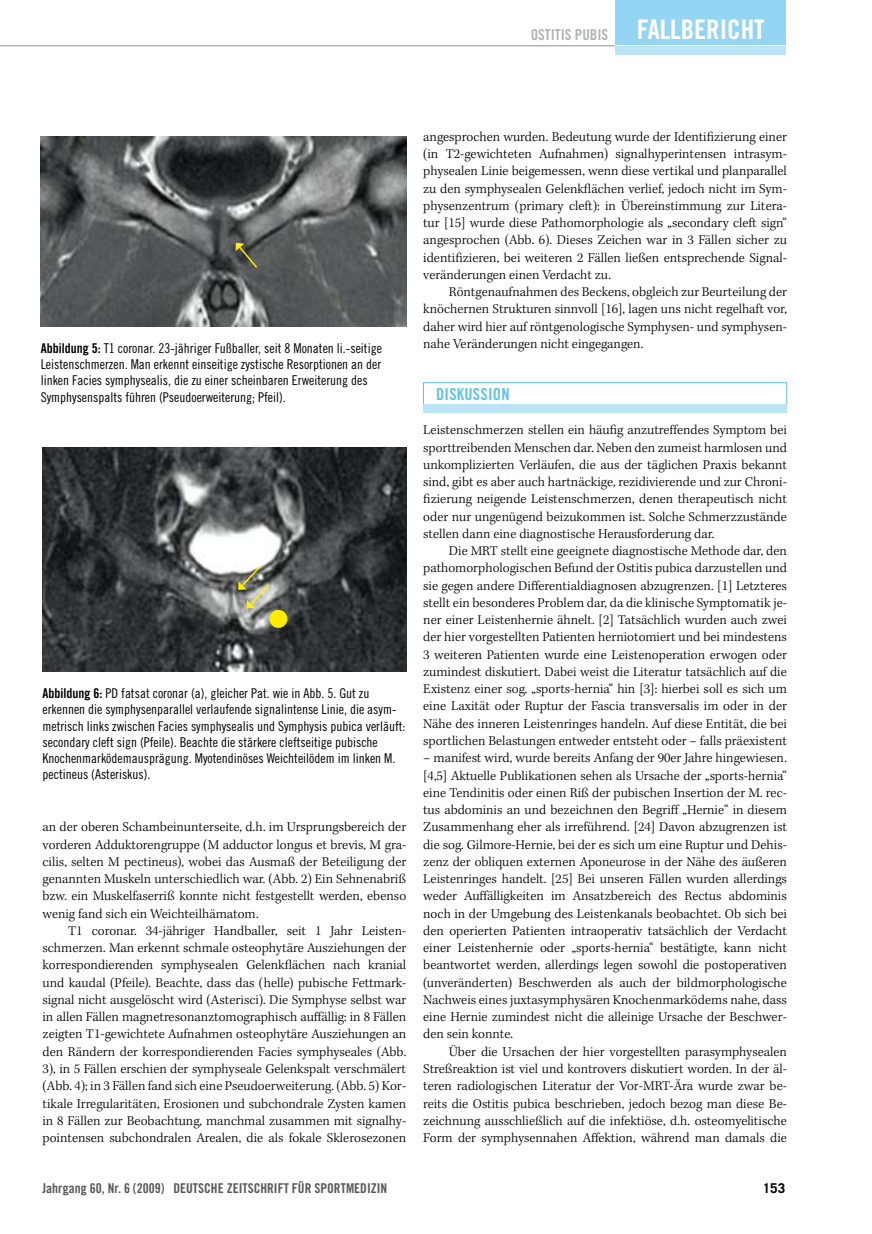
<style>
.page{position:relative;width:872px;height:1234px;background:#fff}
.page>*{position:absolute;margin:0;border:0;box-sizing:border-box;transform-origin:0 0}
.t1{font:16.5px "Trade Gothic LT Std Bd Cn 20";color:#5ec5ed}
.t2{font:15px "Trade Gothic LT Std Bd Cn 20";color:#b1b3b4}
.t3{font:300 13.8px/17.2px "Kepler Std";color:#000;text-align:justify}
.t4{font:13.5px/16.2px "Trade Gothic LT Std Cn 18";color:#000}
.t5{font:13.5px "Trade Gothic LT Std Bd Cn 20";color:#58585a}
.t6{font:700 13.5px "Trade Gothic LT Std";color:#000}
.s1{font-size:27px;color:#fff}
.s2{font-family:"Trade Gothic LT Std Bd Cn 20"}
</style>
<div class="page">
<div style="left:615px;top:0;width:171px;height:49px;background:#93d5f2"></div>
<hr style="left:615px;top:45px;width:172px;height:2px;background:#fff">
<hr style="left:0;top:45px;width:614px;height:1px;background:#b1b3b4">
<div style="left:615px;top:47px;width:171px;height:8px;background:#bce4f7"></div>
<div style="left:423px;top:382px;width:364px;height:27px;border:1px solid #5ec5ed"></div>
<div style="left:423px;top:404px;width:364px;height:9px;background:#bce4f7"></div>
<img style="left:41px;top:136px;width:365px;height:190px">
<img style="left:43px;top:447px;width:363px;height:224px">
<div style="left:270px;top:610px;width:17px;height:17px;background:#ffed00;border-radius:50%"></div>
<div style="left:269px;top:609px;width:18px;height:18px;border:2px solid #ffed00;border-radius:50%"></div>
<svg style="left:235px;top:242px;width:24px;height:27px"></svg>
<svg style="left:238px;top:564px;width:33px;height:44px"></svg>
<p class="t2" style="left:531px;top:25px;width:235px">OSTITIS PUBIS <span class="s1">FALLBERICHT</span></p>
<p class="t4" style="left:41px;top:340px;width:343px"><span class="s2">ABBILDUNG 5:</span> T1 coronar. 23-jähriger Fußballer, seit 8 Monaten li.-seitige Leistenschmerzen. Man erkennt einseitige zystische Resorptionen an der linken Facies symphysealis, die zu einer scheinbaren Erweiterung des Symphysenspalts führen (Pseudoerweiterung; Pfeil).</p>
<p class="t4" style="left:43px;top:685px;width:364px"><span class="s2">ABBILDUNG 6:</span> PD fatsat coronar (a), gleicher Pat. wie in Abb. 5. Gut zu erkennen die symphysenparallel verlaufende signalintense Linie, die asym&shy;metrisch links zwischen Facies symphysealis und Symphysis pubica verläuft: secondary cleft sign (Pfeile). Beachte die stärkere cleftseitige pubische Knochenmarködemausprägung. Myotendinöses Weichteilödem im linken M. pectineus (Asteriskus).</p>
<p class="t3" style="left:43px;top:818px;width:365px">an der oberen Schambeinunterseite, d.h. im Ursprungsbereich der vorderen Adduktorengruppe (M adductor longus et brevis, M gra&shy;cilis, selten M pectineus), wobei das Ausmaß der Beteiligung der genannten Muskeln unterschiedlich war. (Abb. 2) Ein Sehnenabriß bzw. ein Muskelfaserriß konnte nicht festgestellt werden, ebenso wenig fand sich ein Weichteilhämatom.</p>
<p class="t3" style="left:43px;top:922px;width:365px;text-indent:26px">T1 coronar. 34-jähriger Handballer, seit 1 Jahr Leisten&shy;schmerzen. Man erkennt schmale osteophytäre Ausziehungen der korrespondierenden symphysealen Gelenkflächen nach kranial und kaudal (Pfeile). Beachte, dass das (helle) pubische Fettmark&shy;signal nicht ausgelöscht wird (Asterisci). Die Symphyse selbst war in allen Fällen magnetresonanztomographisch auffällig: in 8 Fällen zeigten T1-gewichtete Aufnahmen osteophytäre Ausziehungen an den Rändern der korrespondierenden Facies symphyseales (Abb.<br>3), in 5 Fällen erschien der symphyseale Gelenkspalt verschmälert (Abb. 4); in 3 Fällen fand sich eine Pseudoerweiterung. (Abb. 5) Kor&shy;tikale Irregularitäten, Erosionen und subchondrale Zysten kamen in 8 Fällen zur Beobachtung, manchmal zusammen mit signalhy&shy;pointensen subchondralen Arealen, die als fokale Sklerosezonen</p>
<p class="t3" style="left:423px;top:128px;width:365px">angesprochen wurden. Bedeutung wurde der Identifizierung einer (in T2-gewichteten Aufnahmen) signalhyperintensen intrasym&shy;physealen Linie beigemessen, wenn diese vertikal und planparallel zu den symphysealen Gelenkflächen verlief, jedoch nicht im Sym&shy;physenzentrum (primary cleft): in Übereinstimmung zur Litera&shy;tur [15] wurde diese Pathomorphologie als „secondary cleft sign“ angesprochen (Abb. 6). Dieses Zeichen war in 3 Fällen sicher zu identifizieren, bei weiteren 2 Fällen ließen entsprechende Signal&shy;veränderungen einen Verdacht zu.</p>
<p class="t3" style="left:423px;top:284px;width:365px;text-indent:26px">Röntgenaufnahmen des Beckens, obgleich zur Beurteilung der knöchernen Strukturen sinnvoll [16], lagen uns nicht regelhaft vor, daher wird hier auf röntgenologische Symphysen- und symphysen&shy;nahe Veränderungen nicht eingegangen.</p>
<p class="t1" style="left:436px;top:384px;width:17px">DISKUSSIO</p>
<p class="t1" style="left:501px;top:384px;width:10px">N</p>
<p class="t3" style="left:423px;top:422px;width:365px">Leistenschmerzen stellen ein häufig anzutreffendes Symptom bei sporttreibenden Menschen dar. Neben den zumeist harmlosen und unkomplizierten Verläufen, die aus der täglichen Praxis bekannt sind, gibt es aber auch hartnäckige, rezidivierende und zur Chroni&shy;fizierung neigende Leistenschmerzen, denen therapeutisch nicht oder nur ungenügend beizukommen ist. Solche Schmerzzustände stellen dann eine diagnostische Herausforderung dar.</p>
<p class="t3" style="left:423px;top:542px;width:365px;text-indent:26px">Die MRT stellt eine geeignete diagnostische Methode dar, den pathomorphologischen Befund der Ostitis pubica darzustellen und sie gegen andere Differentialdiagnosen abzugrenzen. [1] Letzteres stellt ein besonderes Problem dar, da die klinische Symptomatik je&shy;ner einer Leistenhernie ähnelt. [2] Tatsächlich wurden auch zwei der hier vorgestellten Patienten herniotomiert und bei mindestens 3 weiteren Patienten wurde eine Leistenoperation erwogen oder zumindest diskutiert. Dabei weist die Literatur tatsächlich auf die Existenz einer sog. „sports-hernia“ hin [3]: hierbei soll es sich um eine Laxität oder Ruptur der Fascia transversalis im oder in der Nähe des inneren Leistenringes handeln. Auf diese Entität, die bei sportlichen Belastungen entweder entsteht oder – falls präexistent</p>
<p class="t3" style="left:423px;top:749px;width:365px">– manifest wird, wurde bereits Anfang der 90er Jahre hingewiesen. [4,5] Aktuelle Publikationen sehen als Ursache der „sports-hernia“ eine Tendinitis oder einen Riß der pubischen Insertion der M. rec&shy;tus abdominis an und bezeichnen den Begriff „Hernie“ in diesem Zusammenhang eher als irreführend. [24] Davon abzugrenzen ist die sog. Gilmore-Hernie, bei der es sich um eine Ruptur und Dehis&shy;zenz der obliquen externen Aponeurose in der Nähe des äußeren Leistenringes handelt. [25] Bei unseren Fällen wurden allerdings weder Auffälligkeiten im Ansatzbereich des Rectus abdominis noch in der Umgebung des Leistenkanals beobachtet. Ob sich bei den operierten Patienten intraoperativ tatsächlich der Verdacht einer Leistenhernie oder „sports-hernia“ bestätigte, kann nicht beantwortet werden, allerdings legen sowohl die postoperativen (unveränderten) Beschwerden als auch der bildmorphologische Nachweis eines juxtasymphysären Knochenmarködems nahe, dass eine Hernie zumindest nicht die alleinige Ursache der Beschwer&shy;den sein konnte.</p>
<p class="t3" style="left:423px;top:1043px;width:365px;text-indent:26px">Über die Ursachen der hier vorgestellten parasymphysealen Streßreaktion ist viel und kontrovers diskutiert worden. In der äl&shy;teren radiologischen Literatur der Vor-MRT-Ära wurde zwar be&shy;reits die Ostitis pubica beschrieben, jedoch bezog man diese Be&shy;zeichnung ausschließlich auf die infektiöse, d.h. osteomyelitische Form der symphysennahen Affektion, während man damals die</p>
<p class="t5" style="left:43px;top:1179px;width:145px">JAHRGANG 60, NR. 6 (2009) DEUTSCHE</p>
<p class="t5" style="left:227px;top:1179px;width:13px">ZEITSCHRIFT</p>
<p class="t5" style="left:292px;top:1179px;width:36px">FÜR SPORT</p>
<p class="t5" style="left:346px;top:1179px;width:15px">MEDIZI</p>
<p class="t5" style="left:380px;top:1179px;width:8px">N</p>
<p class="t6" style="left:763px;top:1179px;width:24px">153</p>
</div>
